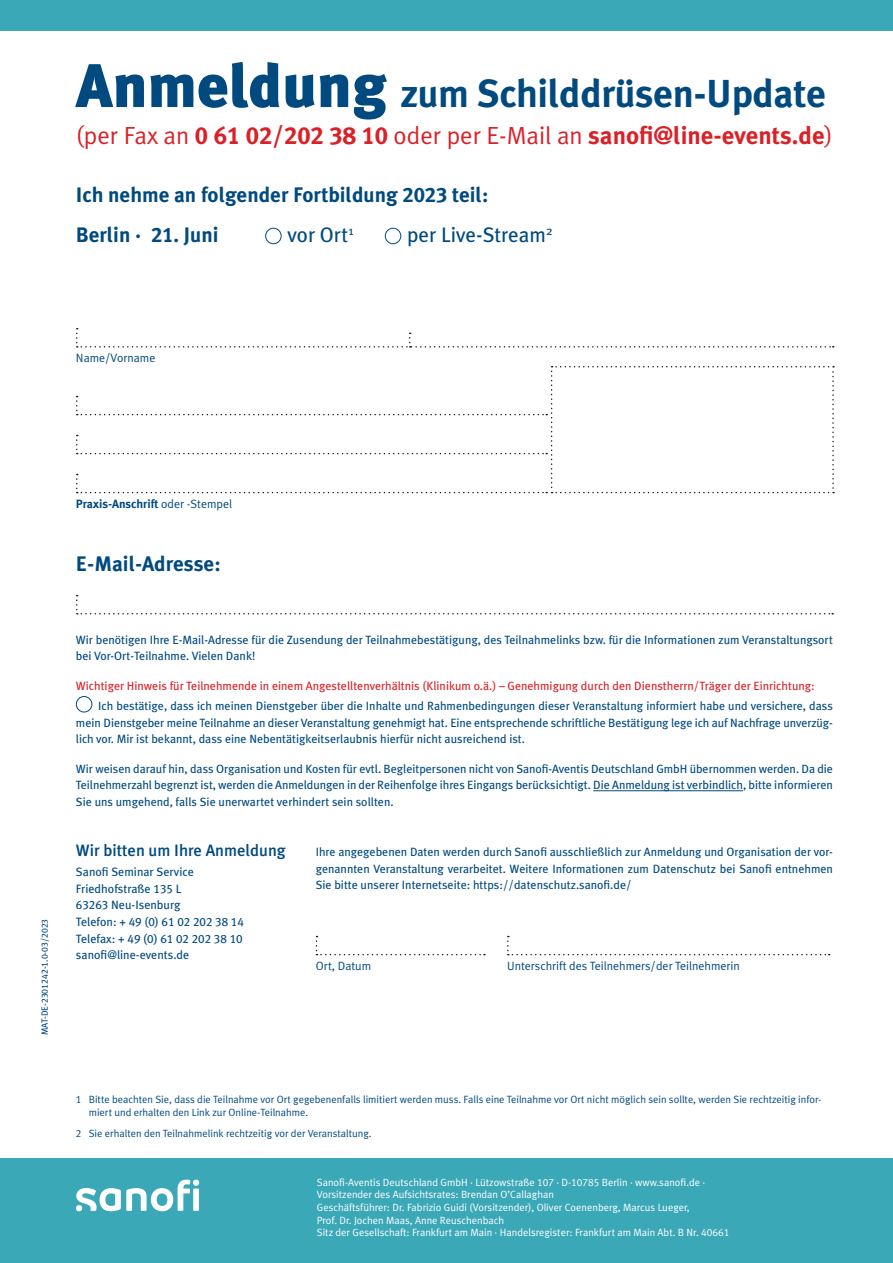
<style>
.page{position:relative;width:893px;height:1263px;background:#fff}
.page>*{position:absolute;margin:0;border:0;box-sizing:border-box;transform-origin:0 0}
.Ü1{font:700 39px "Meta Plus";letter-spacing:-.01em;color:#004a7f}
.Ü1-2{font:24.75px "Meta Plus Normal";color:#da2128}
.t1{font:700 21px "Meta Plus";color:#004a7f}
.t2{font:21px "Meta Plus";color:#004a7f}
.Liste{font:500 16.5px "Meta Plus";color:#004a7f}
.t3{font:12.15px "Meta Plus";color:#004a7f}
.t4{font:12.15px "Meta Plus Book Caps";color:#004a7f}
.t5{font:12px/16.5px "Meta Plus";color:#004a7f;text-align:justify}
.t6{font:12px "Meta Plus";color:#da2128}
.t7{font:12px "Meta Plus Normal";color:#004a7f}
.t8{font:700 12px "Meta Plus";color:#004a7f}
.t9{font:10.5px/12.6px "Meta Plus Normal";color:#fff}
.t10{font:10.5px/12.6px "Meta Plus Normal";color:#004a7f}
.t11{font:9px "Meta Plus Book Caps";color:#004a7f}
.s1{font-weight:900;font-size:61.5px}
.s2{font-family:"Meta Plus Bold Caps"}
.s3{font-family:"Meta Plus";font-weight:700}
.s4{font-family:"Meta Plus Bold Caps";font-weight:400}
.s5{font-family:"Meta Plus Normal";font-weight:400}
.s6{font-family:"Meta Plus Book Caps"}
.s7{font-family:"Meta Plus"}
.s8{font-family:"Meta Plus Normal Caps"}
</style>
<div class="page">
<div style="left:0;top:0;width:893px;height:31px;background:#3ba8b8"></div>
<div style="left:0;top:1159px;width:893px;height:104px;background:#3ba8b8"></div>
<hr style="left:593px;top:790px;width:150px;height:1px;background:#004a7f">
<div style="left:265px;top:228px;width:17px;height:16px;border:1px solid #004a7f;border-radius:50%"></div>
<div style="left:385px;top:228px;width:16px;height:16px;border:1px solid #004a7f;border-radius:50%"></div>
<svg style="left:76px;top:328px;width:758px;height:20px"></svg>
<svg style="left:76px;top:595px;width:757px;height:19px"></svg>
<div style="left:76px;top:696px;width:16px;height:16px;border:1px solid #004a7f;border-radius:50%"></div>
<svg style="left:76px;top:366px;width:758px;height:127px"></svg>
<svg style="left:316px;top:936px;width:169px;height:19px"></svg>
<svg style="left:507px;top:936px;width:323px;height:19px"></svg>
<div style="left:193px;top:1188px;width:6px;height:23px;background:#fff"></div>
<svg style="left:76px;top:1179px;width:114px;height:32px"></svg>
<div style="left:193px;top:1179px;width:6px;height:7px;background:#fff;border-radius:50%"></div>
<p class="Ü1" style="left:76px;top:71px;width:751px"><span class="s1">Anmeldung</span> zum Schilddrüsen-Update</p>
<p class="Ü1-2" style="left:76px;top:121px;width:758px">(per Fax an <span class="s2">0 61 02</span><span class="s3">/</span><span class="s2">202 38 10</span> oder per E-Mail an <span class="s3">sanofi@line-events.de</span>)</p>
<p class="t1" style="left:76px;top:183px;width:414px">Ich nehme an folgender Fortbildung <span class="s4">2023</span> teil:</p>
<p class="t1" style="left:76px;top:223px;width:144px">Berlin · <span class="s4">21.</span> Juni</p>
<p class="t2" style="left:288px;top:222px;width:67px">vor Ort<sup>1</sup></p>
<p class="t2" style="left:407px;top:222px;width:147px">per Live-Stream<sup>2</sup></p>
<p class="t7" style="left:76px;top:351px;width:81px">Name/Vorname</p>
<p class="t11" style="left:40px;top:1035px;width:118px;rotate:-90deg">MAT-DE-2301242-1.0-03/2023</p>
<p class="t8" style="left:76px;top:497px;width:158px">Praxis-Anschrift <span class="s5">oder -Stempel</span></p>
<p class="t1" style="left:76px;top:552px;width:146px">E-Mail-Adresse:</p>
<p class="t5" style="left:76px;top:631px;width:758px">Wir benötigen Ihre E-Mail-Adresse für die Zusendung der Teilnahmebestätigung, des Teilnahmelinks bzw. für die Informationen zum Veranstaltungsort bei Vor-Ort-Teilnahme. Vielen Dank!</p>
<p class="t6" style="left:76px;top:678px;width:740px">Wichtiger Hinweis für Teilnehmende in einem Angestelltenverhältnis (Klinikum o.ä.) – Genehmigung durch den Dienstherrn/Träger der Einrichtung:</p>
<p class="t5" style="left:76px;top:698px;width:758px;text-indent:22px">Ich bestätige, dass ich meinen Dienstgeber über die Inhalte und Rahmenbedingungen dieser Veranstaltung informiert habe und versichere, dass mein Dienstgeber meine Teilnahme an dieser Veranstaltung genehmigt hat. Eine entsprechende schriftliche Bestätigung lege ich auf Nachfrage unverzüg&shy;lich vor. Mir ist bekannt, dass eine Nebentätigkeitserlaubnis hierfür nicht ausreichend ist.</p>
<p class="t5" style="left:76px;top:760px;width:758px">Wir weisen darauf hin, dass Organisation und Kosten für evtl. Begleitpersonen nicht von Sanofi-Aventis Deutschland GmbH übernommen werden. Da die Teilnehmerzahl begrenzt ist, werden die Anmeldungen in der Reihenfolge ihres Eingangs berücksichtigt. Die Anmeldung ist verbindlich, bitte informieren Sie uns umgehend, falls Sie unerwartet verhindert sein sollten.</p>
<p class="Liste" style="left:76px;top:841px;width:211px">Wir bitten um Ihre Anmeldung</p>
<p class="t5" style="left:316px;top:844px;width:519px">Ihre angegebenen Daten werden durch Sanofi ausschließlich zur Anmeldung und Organisation der vor&shy;genannten Veranstaltung verarbeitet. Weitere Informationen zum Datenschutz bei Sanofi entnehmen Sie bitte unserer Internetseite: https://datenschutz.sanofi.de/</p>
<p class="t3" style="left:76px;top:865px;width:119px">Sanofi Seminar Service</p>
<p class="t3" style="left:76px;top:881px;width:107px">Friedhofstraße <span class="s6">135</span> L</p>
<p class="t3" style="left:76px;top:898px;width:106px"><span class="s6">63263</span> Neu-Isenburg</p>
<p class="t4" style="left:76px;top:915px;width:169px"><span class="s7">Telefon: +</span> 49 (0) 61 02 202 38 14</p>
<p class="t4" style="left:76px;top:931px;width:168px"><span class="s7">Telefax: +</span> 49 (0) 61 02 202 38 10</p>
<p class="t3" style="left:76px;top:948px;width:115px">sanofi@line-events.de</p>
<p class="t7" style="left:316px;top:959px;width:57px">Ort, Datum</p>
<p class="t7" style="left:507px;top:959px;width:234px">Unterschrift des Teilnehmers/der Teilnehmerin</p>
<p class="t10" style="left:89px;top:1093px;width:734px;text-indent:-13px"><span class="s8">1</span> Bitte beachten Sie, dass die Teilnahme vor Ort gegebenenfalls limitiert werden muss. Falls eine Teilnahme vor Ort nicht möglich sein sollte, werden Sie rechtzeitig infor&shy;miert und erhalten den Link zur Online-Teilnahme.</p>
<p class="t10" style="left:76px;top:1127px;width:297px"><span class="s8">2</span> Sie erhalten den Teilnahmelink rechtzeitig vor der Veranstaltung.</p>
<p class="t9" style="left:317px;top:1176px;width:390px">Sanofi-Aventis Deutschland GmbH · Lützowstraße <span class="s8">107</span> · D-<span class="s8">10785</span> Berlin · www.sanofi.de ·</p>
<p class="t9" style="left:317px;top:1188px;width:374px">Vorsitzender des Aufsichtsrates: Brendan O’Callaghan<br>Geschäftsführer: Dr. Fabrizio Guidi (Vorsitzender), Oliver Coenenberg, Marcus Lueger,<br>Prof. Dr. Jochen Maas, Anne Reuschenbach</p>
<p class="t9" style="left:317px;top:1226px;width:414px">Sitz der Gesellschaft: Frankfurt am Main · Handelsregister: Frankfurt am Main Abt. B Nr. <span class="s8">40661</span></p>
</div>
